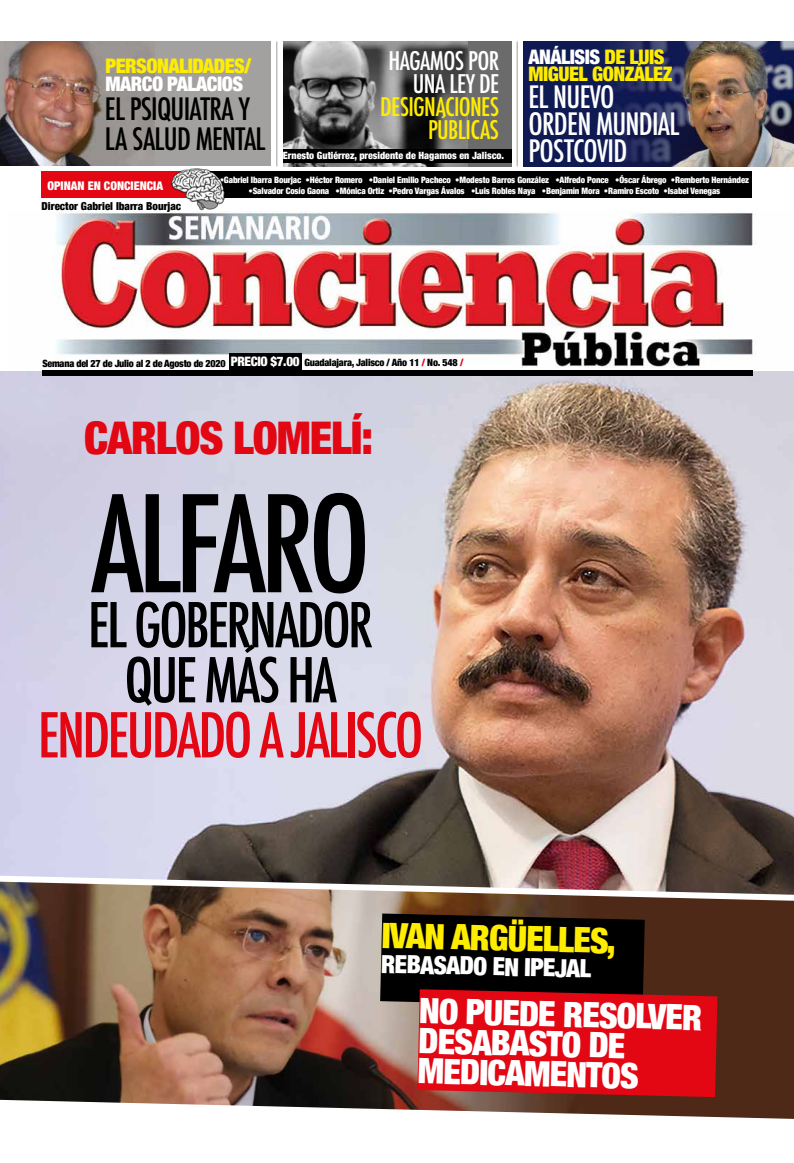
<style>
.page{position:relative;width:794px;height:1163px;background:#fff}
.page>*{position:absolute;margin:0;border:0;box-sizing:border-box;transform-origin:0 0}
.t1{font:500 condensed 130px "Futura";letter-spacing:-.045em;color:#000}
.t2{font:500 condensed 60px/55px "Futura";letter-spacing:-.045em;color:#000;text-align:center}
.t3{font:500 condensed 60px "Futura";letter-spacing:-.045em;color:#e30613}
.t4{font:900 condensed 45px "Helvetica Neue";letter-spacing:-.025em;color:#e30613}
.t5{font:900 condensed 35px/29.8px "Helvetica Neue";color:#fff}
.t6{font:900 condensed 35px "Helvetica Neue";color:#ffed00}
.t7{font:500 condensed 30px/27px "Futura";letter-spacing:-.025em;color:#fff}
.t8{font:500 condensed 30px/30px "Futura";letter-spacing:-.025em;color:#000}
.t9{font:500 condensed 25px/23.1px "Futura";letter-spacing:-.03em;color:#ffed00;text-align:right}
.t10{font:500 condensed 25px/23.1px "Futura";letter-spacing:-.03em;color:#fff;text-align:right}
.t11{font:900 condensed 25px "Helvetica Neue";color:#fff}
.t12{font:900 condensed 20px/17px "Helvetica Neue";letter-spacing:-.025em;color:#ffed00}
.t13{font:900 condensed 20px "Helvetica Neue";letter-spacing:-.025em;color:#fff}
.t14{font:900 condensed 12px "Helvetica Neue";color:#fff}
.t15{font:900 condensed 11px "Helvetica Neue";color:#000}
.t16{font:900 condensed 10px "Helvetica Neue";letter-spacing:-.025em;color:#000}
.t17{font:900 condensed 10px "Helvetica Neue";color:#fff}
.t18{font:900 condensed 8.8px "Helvetica Neue";letter-spacing:-.015em;color:#fff}
.s1{color:#fff}
.s2{font-size:13px;color:#fff}
.s3{color:#e30613}
</style>
<div class="page">
<img style="left:0;top:371px;width:794px;height:500px">
<img style="left:56px;top:212px;width:701px;height:156px">
<div style="left:229px;top:353px;width:72px;height:18px;background:#000"></div>
<div style="left:66px;top:172px;width:685px;height:26px;background:#000"></div>
<div style="left:41px;top:172px;width:148px;height:26px;background:#e30613"></div>
<img style="left:163px;top:168px;width:64px;height:44px">
<div style="left:42px;top:370px;width:710px;height:6px;background:#000"></div>
<div style="left:0;top:41px;width:270px;height:125px;background:#a2a19f"></div>
<img style="left:0;top:41px;width:154px;height:125px">
<img style="left:523px;top:42px;width:271px;height:124px">
<hr style="left:276px;top:42px;width:1px;height:124px;background:#9d9d9c">
<hr style="left:517px;top:42px;width:1px;height:124px;background:#9d9d9c">
<div style="left:283px;top:42px;width:228px;height:125px;background:#6b6b6b"></div>
<img style="left:283px;top:42px;width:185px;height:125px">
<div style="left:283px;top:149px;width:228px;height:13px;background:#000"></div>
<img style="left:0;top:871px;width:794px;height:248px">
<svg style="left:380px;top:913px;width:337px;height:183px"></svg>
<h3 class="t12" style="left:105px;top:57px;width:147px">PERSONALIDADES/</h3>
<h3 class="t13" style="left:105px;top:68px;width:139px">MARCO PALACIOS</h3>
<h3 class="t8" style="left:105px;top:94px;width:162px">EL PSIQUIATRA Y<br>LA SALUD MENTAL</h3>
<h3 class="t10" style="left:389px;top:49px;width:112px">HAGAMOS POR<br>UNA LEY DE</h3>
<h3 class="t9" style="left:380px;top:95px;width:120px">DESIGNACIONES<br>PÚBLICAS</h3>
<p class="t17" style="left:283px;top:147px;width:223px">Ernesto Gutiérrez, presidente de Hagamos en Jalisco.</p>
<h3 class="t12" style="left:528px;top:47px;width:145px"><span class="s1">ANÁLISIS</span> DE LUIS<br>MIGUEL GONZÁLEZ</h3>
<h3 class="t7" style="left:528px;top:84px;width:152px">EL NUEVO<br>ORDEN MUNDIAL<br>POSTCOVID</h3>
<h3 class="t14" style="left:47px;top:175px;width:117px">OPINAN EN CONCIENCIA</h3>
<p class="t15" style="left:42px;top:197px;width:141px">Director Gabriel Ibarra Bourjac</p>
<p class="t18" style="left:220px;top:172px;width:531px">•Gabriel Ibarra Bourjac •Héctor Romero •Daniel Emilio Pacheco •Modesto Barros González •Alfredo Ponce •Óscar Ábrego •Remberto Hernández</p>
<p class="t18" style="left:248px;top:183px;width:473px">•Salvador Cosío Gaona •Mónica Ortiz •Pedro Vargas Ávalos •Luis Robles Naya •Benjamín Mora •Ramiro Escoto •Isabel Venegas</p>
<p class="t16" style="left:42px;top:355px;width:259px">Semana del 27 de Julio al 2 de Agosto de 2020 <span class="s2">PRECIO $7.00</span></p>
<p class="t16" style="left:304px;top:354px;width:160px">Guadalajara, Jalisco / Año 11 <span class="s3">/</span> No. 548 <span class="s3">/</span></p>
<h3 class="t4" style="left:84px;top:400px;width:290px">CARLOS LOMELÍ:</h3>
<h1 class="t1" style="left:91px;top:461px;width:281px">ALFARO</h1>
<h2 class="t2" style="left:88px;top:598px;width:287px">EL GOBERNADOR<br>QUE MÁS HA</h2>
<h2 class="t3" style="left:38px;top:696px;width:387px">ENDEUDADO A JALISCO</h2>
<h3 class="t6" style="left:382px;top:906px;width:236px;rotate:1deg">IVAN ARGÜELLES,</h3>
<h3 class="t11" style="left:381px;top:943px;width:212px;rotate:1deg">REBASADO EN IPEJAL</h3>
<h3 class="t5" style="left:419px;top:994px;width:285px;rotate:1deg">NO PUEDE RESOLVER<br>DESABASTO DE<br>MEDICAMENTOS</h3>
</div>
